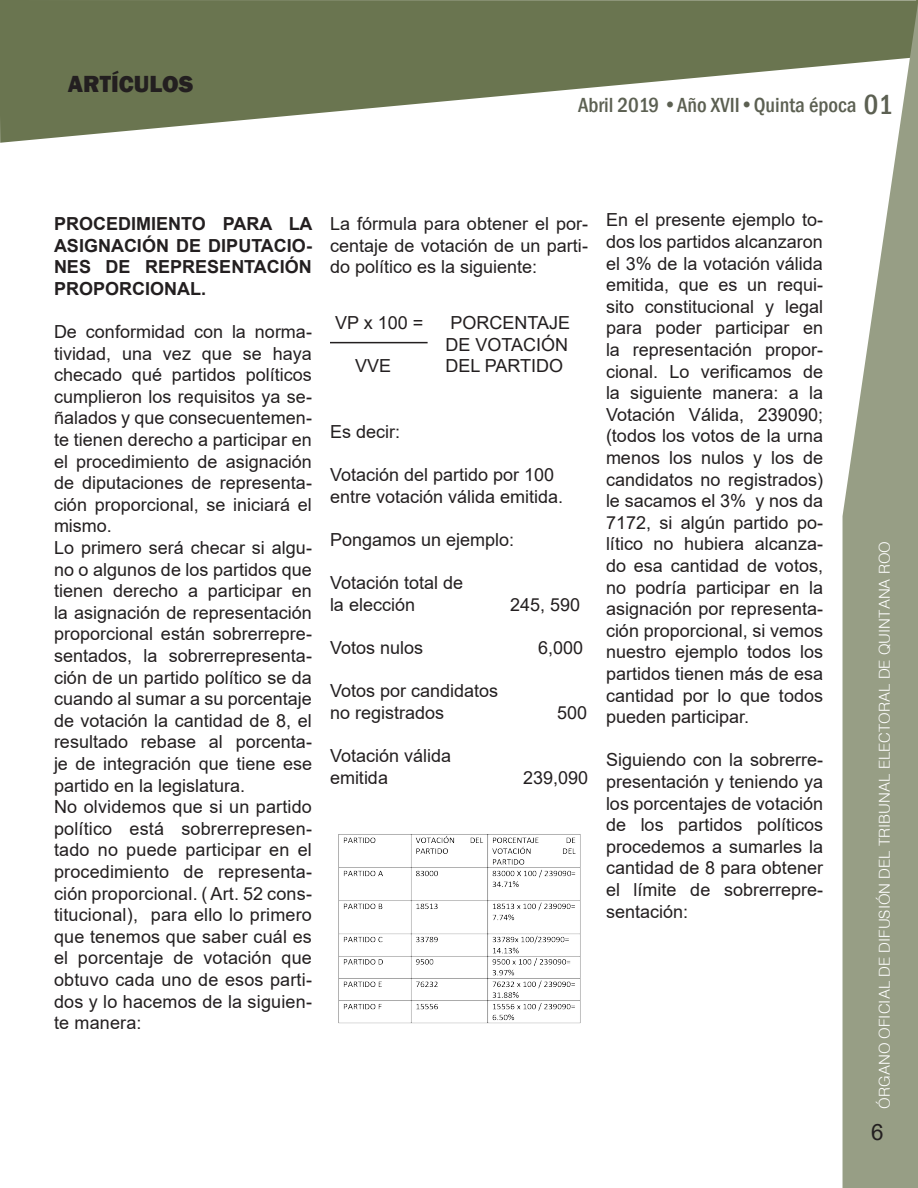
<style>
.page{position:relative;width:918px;height:1188px;background:#fff}
.page>*{position:absolute;margin:0;border:0;box-sizing:border-box;transform-origin:0 0}
.t1{font:800 24px "Franklin Gothic";color:#231f20}
.t2{font:22.5px "Arial";color:#231f20}
.t3{font:500 condensed 21px "Franklin Gothic";color:#5c6052}
.t4{font:18px/21.6px "Arial";color:#231f20;text-align:justify}
.t5{font:700 18px/21.6px "Arial";color:#231f20;text-align:justify}
.t6{font:300 15px "Helv";color:#fff}
.s1{font-size:28.5px}
</style>
<div class="page">
<svg style="left:0;top:0;width:918px;height:143px;fill:#6a7550"></svg>
<svg style="left:843px;top:3px;width:75px;height:1185px;fill:#979e85"></svg>
<hr style="left:330px;top:342px;width:98px;height:1px;background:#231f20">
<img style="left:338px;top:834px;width:243px;height:190px">
<p class="t1" style="left:68px;top:69px;width:127px">ARTÍCULOS</p>
<p class="t3" style="left:578px;top:91px;width:317px">Abril 2019 •Año XVII•Quinta época <span class="s1">01</span></p>
<p class="t5" style="left:54px;top:213px;width:260px">PROCEDIMIENTO PARA LA ASIGNACIÓN DE DIPUTACIO-NES DE REPRESENTACIÓN PROPORCIONAL.</p>
<p class="t4" style="left:54px;top:321px;width:260px">De conformidad con la norma&shy;tividad, una vez que se haya checado qué partidos políticos cumplieron los requisitos ya se&shy;ñalados y que consecuentemen&shy;te tienen derecho a participar en el procedimiento de asignación de diputaciones de representa&shy;ción proporcional, se iniciará el mismo.</p>
<p class="t4" style="left:54px;top:537px;width:260px">Lo primero será checar si algu&shy;no o algunos de los partidos que tienen derecho a participar en la asignación de representación proporcional están sobrerrepre&shy;sentados, la sobrerrepresenta&shy;ción de un partido político se da cuando al sumar a su porcentaje de votación la cantidad de 8, el resultado rebase al porcenta&shy;je de integración que tiene ese partido en la legislatura.</p>
<p class="t4" style="left:54px;top:796px;width:259px">No olvidemos que si un partido político está sobrerrepresen&shy;tado no puede participar en el procedimiento de representa&shy;ción proporcional. ( Art. 52 cons&shy;titucional), para ello lo primero que tenemos que saber cuál es el porcentaje de votación que obtuvo cada uno de esos parti&shy;dos y lo hacemos de la siguien&shy;te manera:</p>
<p class="t4" style="left:330px;top:213px;width:259px">La fórmula para obtener el por&shy;centaje de votación de un parti&shy;do político es la siguiente:</p>
<p class="t4" style="left:335px;top:312px;width:90px">VP x 100 =</p>
<p class="t4" style="left:355px;top:355px;width:38px">VVE</p>
<p class="t4" style="left:451px;top:312px;width:121px">PORCENTAJE</p>
<p class="t4" style="left:446px;top:333px;width:124px">DE VOTACIÓN<br>DEL PARTIDO</p>
<p class="t4" style="left:330px;top:421px;width:72px">Es decir:</p>
<p class="t4" style="left:330px;top:464px;width:235px">Votación del partido por 100 entre votación válida emitida.</p>
<p class="t4" style="left:330px;top:529px;width:186px">Pongamos un ejemplo:</p>
<p class="t4" style="left:330px;top:572px;width:135px">Votación total de</p>
<p class="t4" style="left:330px;top:594px;width:87px">la elección</p>
<p class="t4" style="left:510px;top:594px;width:72px">245, 590</p>
<p class="t4" style="left:330px;top:637px;width:95px">Votos nulos</p>
<p class="t4" style="left:538px;top:637px;width:47px">6,000</p>
<p class="t4" style="left:330px;top:680px;width:170px">Votos por candidatos</p>
<p class="t4" style="left:330px;top:702px;width:116px">no registrados</p>
<p class="t4" style="left:557px;top:702px;width:32px">500</p>
<p class="t4" style="left:330px;top:745px;width:123px">Votación válida</p>
<p class="t4" style="left:330px;top:766px;width:60px">emitida</p>
<p class="t4" style="left:523px;top:766px;width:67px">239,090</p>
<p class="t4" style="left:606px;top:209px;width:219px">En el presente ejemplo to&shy;dos los partidos alcanzaron el 3% de la votación válida emitida, que es un requi&shy;sito constitucional y legal para poder participar en la representación propor&shy;cional. Lo verificamos de la siguiente manera: a la Votación Válida, 239090; (todos los votos de la urna menos los nulos y los de candidatos no registrados) le sacamos el 3% y nos da 7172, si algún partido po&shy;lítico no hubiera alcanza&shy;do esa cantidad de votos, no podría participar en la asignación por representa&shy;ción proporcional, si vemos nuestro ejemplo todos los partidos tienen más de esa cantidad por lo que todos pueden participar.</p>
<p class="t4" style="left:606px;top:749px;width:219px">Siguiendo con la sobrerre&shy;presentación y teniendo ya los porcentajes de votación de los partidos políticos procedemos a sumarles la cantidad de 8 para obtener el límite de sobrerrepre&shy;sentación:</p>
<p class="t6" style="left:875px;top:1109px;width:569px;rotate:-90deg">ÓRGANO OFICIAL DE DIFUSIÓN DEL TRIBUNAL ELECTORAL DE QUINTANA ROO</p>
<p class="t2" style="left:871px;top:1117px;width:14px">6</p>
</div>
